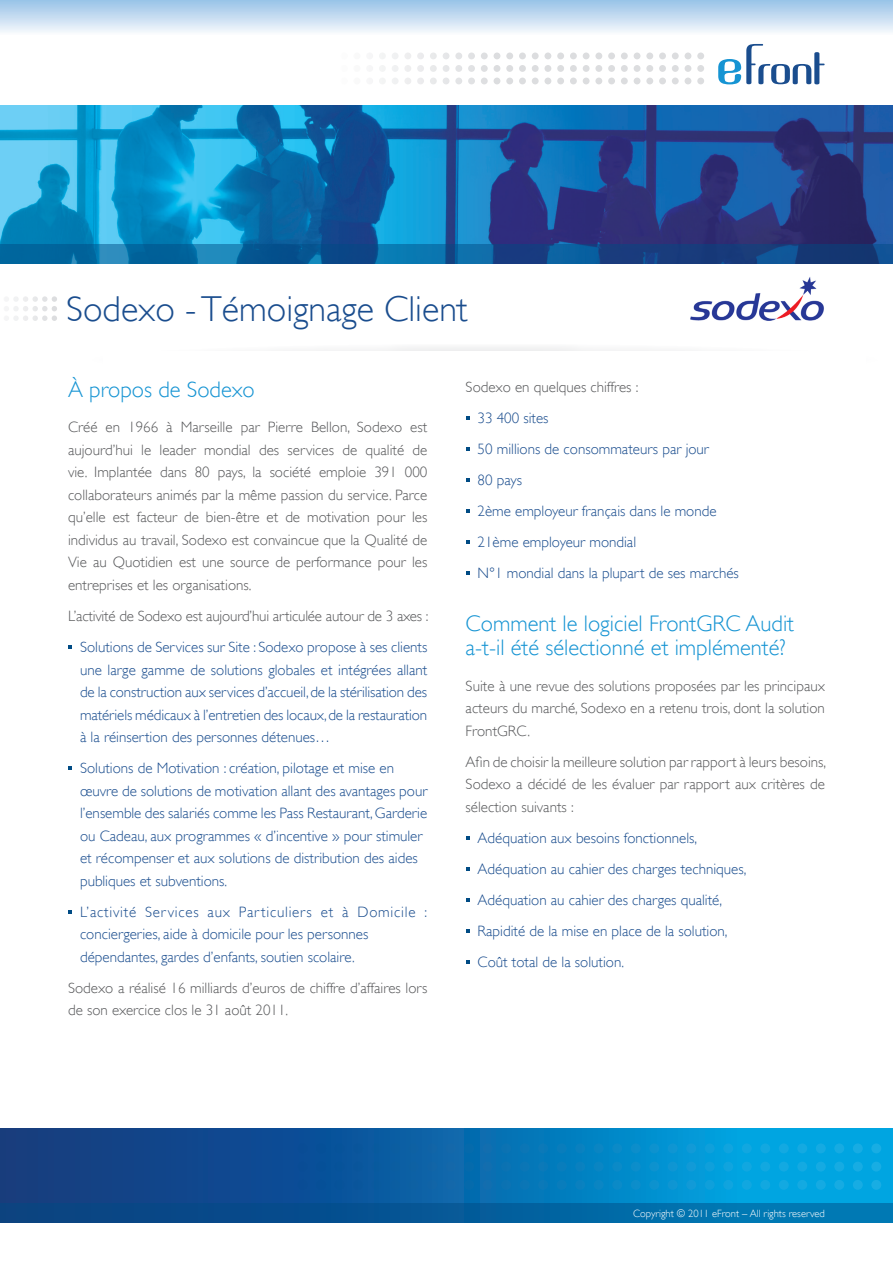
<style>
.page{position:relative;width:893px;height:1263px;background:#fff}
.page>*{position:absolute;margin:0;border:0;box-sizing:border-box;transform-origin:0 0}
.t1{font:300 36px "Gill Sans";color:#1a4d8e}
.t2{font:300 22.5px/24px "Gill Sans";color:#1694d3}
.t3{font:300 15px/22.5px "Gill Sans";color:#1a4d8e}
.t4{font:300 15px/22.5px "Gill Sans";color:#57585a;text-align:justify}
.t5{font:300 10.5px "Gill Sans";color:#fff}
</style>
<div class="page">
<svg style="left:0;top:1128px;width:893px;height:75px;background:#0970b1"></svg>
<div style="left:0;top:1203px;width:893px;height:19px;background:linear-gradient(to right,#0b3b7b,#007eb9)"></div>
<img style="left:0;top:105px;width:893px;height:139px">
<div style="left:0;top:0;width:893px;height:42px;background:linear-gradient(to bottom,#9ac3e7,#fff)"></div>
<svg style="left:718px;top:44px;width:107px;height:40px"></svg>
<svg style="left:0;top:244px;width:893px;height:20px;background:#0f5693"></svg>
<div style="left:89px;top:344px;width:791px;height:32px;background:#f8f8f8;border-radius:50%"></div>
<div style="left:104px;top:351px;width:762px;height:32px;background:#fff"></div>
<svg style="left:8px;top:296px;width:49px;height:25px"></svg>
<svg style="left:68px;top:645px;width:4px;height:4px"></svg>
<svg style="left:68px;top:766px;width:4px;height:4px"></svg>
<svg style="left:68px;top:910px;width:4px;height:3px"></svg>
<svg style="left:466px;top:416px;width:3px;height:4px"></svg>
<svg style="left:466px;top:447px;width:3px;height:4px"></svg>
<svg style="left:466px;top:478px;width:3px;height:4px"></svg>
<svg style="left:466px;top:509px;width:3px;height:4px"></svg>
<svg style="left:466px;top:540px;width:3px;height:4px"></svg>
<svg style="left:466px;top:571px;width:3px;height:4px"></svg>
<svg style="left:466px;top:836px;width:3px;height:4px"></svg>
<svg style="left:466px;top:867px;width:3px;height:4px"></svg>
<svg style="left:466px;top:898px;width:3px;height:4px"></svg>
<svg style="left:466px;top:929px;width:3px;height:4px"></svg>
<svg style="left:466px;top:960px;width:3px;height:4px"></svg>
<img style="left:690px;top:277px;width:134px;height:44px">
<svg style="left:379px;top:53px;width:58px;height:31px"></svg>
<svg style="left:298px;top:1143px;width:195px;height:47px;background:#0a5da2"></svg>
<h1 class="t1" style="left:66px;top:288px;width:403px">Sodexo - Témoignage Client</h1>
<h2 class="t2" style="left:68px;top:378px;width:188px">À propos de Sodexo</h2>
<p class="t4" style="left:68px;top:416px;width:361px">Créé en 1966 à Marseille par Pierre Bellon, Sodexo est aujourd’hui le leader mondial des services de qualité de vie. Implantée dans 80 pays, la société emploie 391 000 collaborateurs animés par la même passion du service. Parce qu’elle est facteur de bien-être et de motivation pour les individus au travail, Sodexo est convaincue que la Qualité de Vie au Quotidien est une source de performance pour les entreprises et les organisations.</p>
<p class="t4" style="left:68px;top:605px;width:362px">L’activité de Sodexo est aujourd’hui articulée autour de 3 axes :</p>
<p class="t3" style="left:80px;top:636px;width:349px;text-align:justify">Solutions de Services sur Site : Sodexo propose à ses clients une large gamme de solutions globales et intégrées allant de la construction aux services d’accueil, de la stérilisation des matériels médicaux à l’entretien des locaux, de la restauration à la réinsertion des personnes détenues…</p>
<p class="t3" style="left:80px;top:757px;width:349px">Solutions de Motivation : création, pilotage et mise en œuvre de solutions de motivation allant des avantages pour l’ensemble des salariés comme les Pass Restaurant, Garderie ou Cadeau, aux programmes « d’incentive » pour stimuler et récompenser et aux solutions de distribution des aides publiques et subventions.</p>
<p class="t3" style="left:80px;top:900px;width:349px">L’activité Services aux Particuliers et à Domicile : conciergeries, aide à domicile pour les personnes dépendantes, gardes d’enfants, soutien scolaire.</p>
<p class="t4" style="left:68px;top:976px;width:361px">Sodexo a réalisé 16 milliards d’euros de chiffre d’affaires lors de son exercice clos le 31 août 2011.</p>
<p class="t4" style="left:466px;top:375px;width:174px">Sodexo en quelques chiffres :</p>
<p class="t3" style="left:478px;top:402px;width:263px;line-height:31px">33 400 sites<br>50 millions de consommateurs par jour<br>80 pays<br>2ème employeur français dans le monde<br>21ème employeur mondial<br>N°1 mondial dans la plupart de ses marchés</p>
<h2 class="t2" style="left:466px;top:612px;width:330px">Comment le logiciel FrontGRC Audit a-t-il été sélectionné et implémenté?</h2>
<p class="t4" style="left:466px;top:674px;width:361px">Suite à une revue des solutions proposées par les principaux acteurs du marché, Sodexo en a retenu trois, dont la solution FrontGRC.</p>
<p class="t4" style="left:466px;top:750px;width:362px">Afin de choisir la meilleure solution par rapport à leurs besoins, Sodexo a décidé de les évaluer par rapport aux critères de sélection suivants :</p>
<p class="t3" style="left:478px;top:822px;width:270px;line-height:31px">Adéquation aux besoins fonctionnels, Adéquation au cahier des charges techniques, Adéquation au cahier des charges qualité, Rapidité de la mise en place de la solution, Coût total de la solution.</p>
<p class="t5" style="left:633px;top:1207px;width:193px">Copyright © 2011 eFront – All rights reserved</p>
</div>
